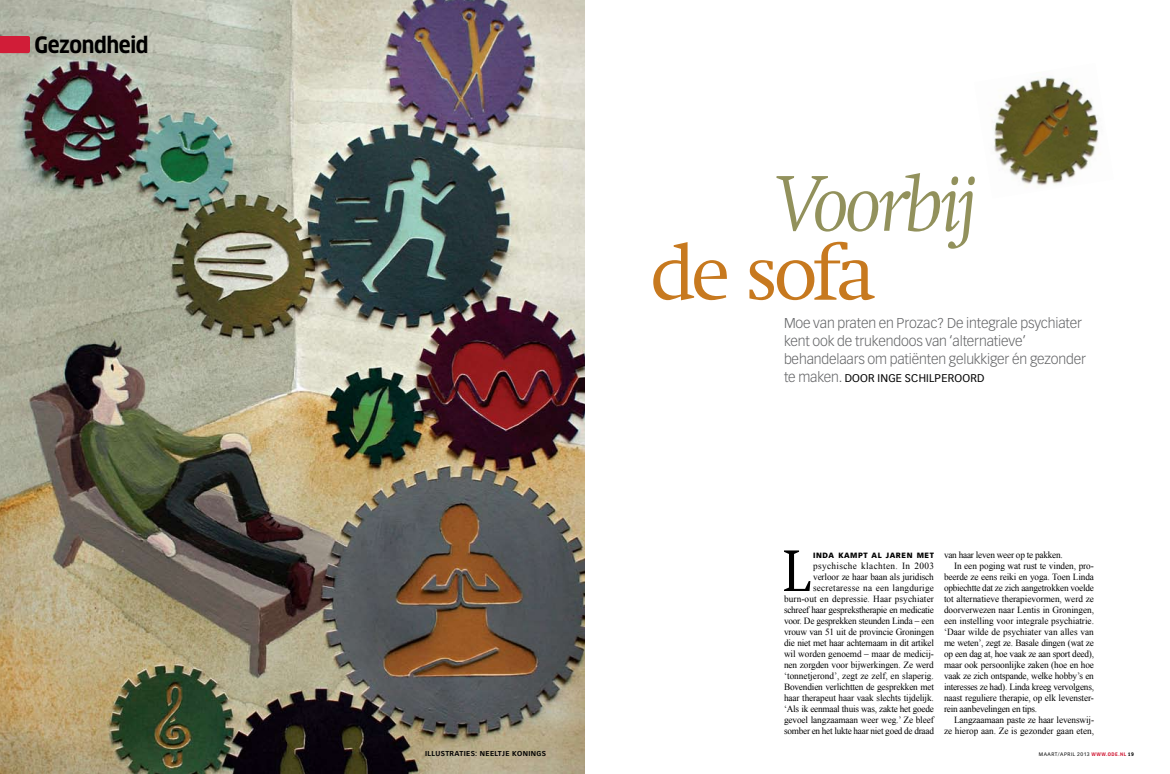
<style>
.page{position:relative;width:1170px;height:774px;background:#fff}
.page>*{position:absolute;margin:0;border:0;box-sizing:border-box;transform-origin:0 0}
.t1{font:italic 300 82px "Swift";letter-spacing:-.045em;color:#92915c}
.t2{font:300 82px "Swift";letter-spacing:-.065em;color:#c7791f}
.t3{font:300 60.8px "Swift";color:#000}
.t4{font:700 22px "Clan Narrow";letter-spacing:-.02em;color:#000}
.t5{font:300 14px/18px "Vectora LH";letter-spacing:-.01em;color:#636466}
.t6{font:11px "Vectora LH";letter-spacing:.02em;color:#000}
.t7{font:9.4px/11px "Times New Roman";letter-spacing:-.015em;color:#000;text-align:right}
.t8{font:900 7.5px "Vectora LH";letter-spacing:.075em;color:#000}
.t9{font:700 7px "Vectora LH";letter-spacing:.05em;color:#000}
.t10{font:5px "Vectora LH";letter-spacing:.1em;color:#000}
.s1{font-weight:300;font-size:14px;color:#636466}
.s2{font-family:"Clan Narrow";font-weight:700;font-size:4.8px;color:#d11d38}
.s3{font-family:"Clan Narrow";font-weight:700;font-size:4.8px}
</style>
<div class="page">
<img style="left:991px;top:77px;width:108px;height:109px">
<img style="left:0;top:0;width:585px;height:774px">
<svg style="left:0;top:36px;width:30px;height:17px"></svg>
<h3 class="t4" style="left:35px;top:31px;width:116px">GEZONDHEID</h3>
<h1 class="t1" style="left:776px;top:160px;width:205px">Voorbij</h1>
<h1 class="t2" style="left:650px;top:229px;width:228px">de sofa</h1>
<h3 class="t5" style="left:784px;top:315px;width:304px">Moe van praten en Prozac? De integrale psychiater kent ook de trukendoos van ‘alternatieve’ behandelaars om patiënten gelukkiger én gezonder</h3>
<p class="t6" style="left:784px;top:372px;width:201px"><span class="s1">te maken.</span> DOOR INGE SCHILPEROORD</p>
<h2 class="t3" style="left:782px;top:538px;width:30px">L</h2>
<p class="t8" style="left:813px;top:551px;width:120px">INDA KAMPT AL JAREN MET</p>
<p class="t7" style="left:784px;top:560px;width:152px">psychische klachten. In 2003<br>verloor ze haar baan als juridisch secretaresse na een langdurige burn-out en depressie. Haar psychiater schreef haar gesprekstherapie en medicatie voor. De gesprekken steunden Linda – een vrouw van 51 uit de provincie Groningen die niet met haar achternaam in dit artikel wil worden genoemd – maar de medicij&shy;nen zorgden voor bijwerkingen. Ze werd ‘tonnetjerond’, zegt ze zelf, en slaperig.<br>Bovendien verlichtten de gesprekken met haar therapeut haar vaak slechts tijdelijk. ‘Als ik eenmaal thuis was, zakte het goede gevoel langzaamaan weer weg.’ Ze bleef somber en het lukte haar niet goed de draad</p>
<p class="t7" style="left:944px;top:549px;width:120px">van haar leven weer op te pakken.</p>
<p class="t7" style="left:954px;top:560px;width:141px">In een poging wat rust te vinden, pro-</p>
<p class="t7" style="left:944px;top:571px;width:151px">beerde ze eens reiki en yoga. Toen Linda</p>
<p class="t7" style="left:944px;top:582px;width:152px">opbiechtte dat ze zich aangetrokken voelde</p>
<p class="t7" style="left:944px;top:593px;width:151px">tot alternatieve therapievormen, werd ze</p>
<p class="t7" style="left:944px;top:604px;width:152px">doorverwezen naar Lentis in Groningen,</p>
<p class="t7" style="left:944px;top:615px;width:152px">een instelling voor integrale psychiatrie.</p>
<p class="t7" style="left:944px;top:626px;width:151px">‘Daar wilde de psychiater van alles van</p>
<p class="t7" style="left:944px;top:637px;width:151px">me weten’, zegt ze. Basale dingen (wat ze</p>
<p class="t7" style="left:944px;top:648px;width:152px">op een dag at, hoe vaak ze aan sport deed),</p>
<p class="t7" style="left:944px;top:659px;width:152px">maar ook persoonlijke zaken (hoe en hoe</p>
<p class="t7" style="left:944px;top:670px;width:151px">vaak ze zich ontspande, welke hobby’s en</p>
<p class="t7" style="left:944px;top:681px;width:152px">interesses ze had). Linda kreeg vervolgens,</p>
<p class="t7" style="left:944px;top:692px;width:152px">naast reguliere therapie, op elk levenster-</p>
<p class="t7" style="left:944px;top:703px;width:95px">rein aanbevelingen en tips.</p>
<p class="t7" style="left:954px;top:714px;width:142px">Langzaamaan paste ze haar levenswij-</p>
<p class="t7" style="left:944px;top:725px;width:151px">ze hierop aan. Ze is gezonder gaan eten,</p>
<p class="t9" style="left:425px;top:749px;width:122px">ILLUSTRATIES: NEELTJE KONINGS</p>
<p class="t10" style="left:1039px;top:751px;width:97px">MAART/APRIL 2013 <span class="s2">WWW.ODE.NL</span> <span class="s3">19</span></p>
</div>
